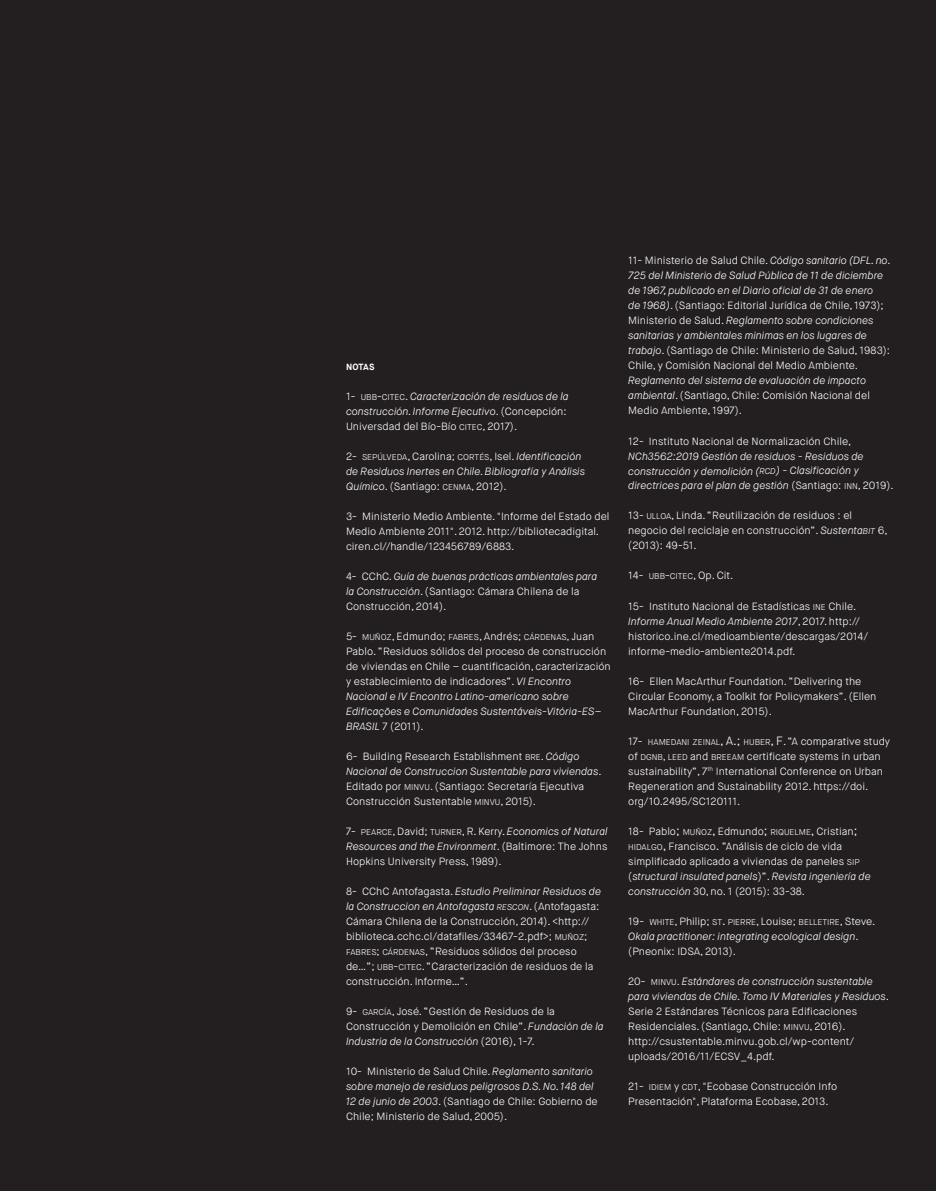
<style>
.page{position:relative;width:936px;height:1191px;background:#fff}
.page>*{position:absolute;margin:0;border:0;box-sizing:border-box;transform-origin:0 0}
.t1{font:300 10.5px/15px "Maison Neue";color:#fff}
.t2{font:italic 300 10.5px/15px "Maison Neue";color:#fff}
.t3{font:700 9px "Maison Neue";letter-spacing:.005em;color:#fff}
.s1{font-style:normal}
.s2{font-style:normal;font-size:8.4px}
.s3{font-style:italic}
.s4{font-size:8.4px}
.s5{font-style:italic;font-size:8.4px}
.s6{font-size:12px}
</style>
<div class="page">
<div style="left:0;top:0;width:935px;height:1191px;background:#231f20"></div>
<p class="t3" style="left:346px;top:361px;width:30px">NOTAS</p>
<p class="t2" style="left:346px;top:389px;width:224px"><span class="s1">1-</span> <span class="s2">UBB</span><span class="s1">-</span><span class="s2">CITEC</span><span class="s1">.</span> Caracterización de residuos de la construcción. Informe Ejecutivo<span class="s1">. (Concepción:<br>Universdad del Bío-Bío</span> <span class="s2">CITEC</span><span class="s1">, 2017).</span></p>
<p class="t2" style="left:346px;top:449px;width:240px"><span class="s1">2-</span> <span class="s2">SEPÚLVEDA</span><span class="s1">, Carolina;</span> <span class="s2">CORTÉS</span><span class="s1">, Isel.</span> Identificación de Residuos Inertes en Chile. Bibliografía y Análisis<br>Químico<span class="s1">. (Santiago:</span> <span class="s2">CENMA</span><span class="s1">, 2012).</span></p>
<p class="t1" style="left:346px;top:509px;width:265px">3- Ministerio Medio Ambiente. "Informe del Estado del<br>Medio Ambiente 2011". 2012. http://bibliotecadigital. ciren.cl//handle/123456789/6883.</p>
<p class="t1" style="left:346px;top:569px;width:253px">4- CChC. <span class="s3">Guía de buenas prácticas ambientales para la Construcción</span>. (Santiago: Cámara Chilena de la<br>Construcción, 2014).</p>
<p class="t1" style="left:346px;top:629px;width:266px">5- <span class="s4">MUÑOZ</span>, Edmundo; <span class="s4">FABRES</span>, Andrés; <span class="s4">CÁRDENAS</span>, Juan Pablo. “Residuos sólidos del proceso de construcción de viviendas en Chile – cuantificación, caracterización y establecimiento de indicadores”. <span class="s3">VI Encontro Nacional e IV Encontro Latino-americano sobre Edificações e Comunidades Sustentáveis-Vitória-ES– BRASIL</span> 7 (2011).</p>
<p class="t1" style="left:346px;top:749px;width:257px">6- Building Research Establishment <span class="s4">BRE</span>. <span class="s3">Código Nacional de Construccion Sustentable para viviendas</span>.<br>Editado por <span class="s4">MINVU</span>. (Santiago: Secretaría Ejecutiva Construcción Sustentable <span class="s4">MINVU</span>, 2015).</p>
<p class="t1" style="left:346px;top:824px;width:263px;text-align:justify">7- <span class="s4">PEARCE</span>, David; <span class="s4">TURNER</span>, R. Kerry. <span class="s3">Economics of Natural Resources and the Environment</span>. (Baltimore: The Johns Hopkins University Press, 1989).</p>
<p class="t1" style="left:346px;top:884px;width:256px">8- CChC Antofagasta. <span class="s3">Estudio Preliminar Residuos de la Construccion en Antofagasta</span> <span class="s5">RESCON</span>. (Antofagasta:<br>Cámara Chilena de la Construcción, 2014). &lt;http:// biblioteca.cchc.cl/datafiles/33467-2.pdf&gt;; <span class="s4">MUÑOZ</span>; <span class="s4">FABRES</span>; <span class="s4">CÁRDENAS</span>, “Residuos sólidos del proceso de…”; <span class="s4">UBB</span>-<span class="s4">CITEC</span>. “Caracterización de residuos de la construcción. Informe…”.</p>
<p class="t1" style="left:346px;top:1004px;width:259px">9- <span class="s4">GARCÍA</span>, José. “Gestión de Residuos de la<br>Construcción y Demolición en Chile”. <span class="s3">Fundación de la<br>Industria de la Construcción</span> (2016), 1-7.</p>
<p class="t1" style="left:346px;top:1064px;width:253px">10- Ministerio de Salud Chile. <span class="s3">Reglamento sanitario sobre manejo de residuos peligrosos D.S. No. 148 del 12 de junio de 2003</span>. (Santiago de Chile: Gobierno de Chile; Ministerio de Salud, 2005).</p>
<p class="t2" style="left:628px;top:253px;width:264px"><span class="s1">11- Ministerio de Salud Chile.</span> Código sanitario (DFL. no.<br>725 del Ministerio de Salud Pública de 11 de diciembre de 1967, publicado en el Diario oficial de 31 de enero<br>de 1968)<span class="s1">. (Santiago: Editorial Jurídica de Chile, 1973); Ministerio de Salud.</span> Reglamento sobre condiciones sanitarias y ambientales minimas en los lugares de trabajo<span class="s1">. (Santiago de Chile: Ministerio de Salud, 1983):<br>Chile, y Comisión Nacional del Medio Ambiente.</span></p>
<p class="t1" style="left:628px;top:373px;width:243px"><span class="s3">Reglamento del sistema de evaluación de impacto ambiental</span>. (Santiago, Chile: Comisión Nacional del<br>Medio Ambiente, 1997).</p>
<p class="t1" style="left:628px;top:433px;width:224px">12- Instituto Nacional de Normalización Chile,</p>
<p class="t2" style="left:628px;top:448px;width:267px">NCh3562:2019 Gestión de residuos - Residuos de construcción y demolición (<span class="s4">RCD</span>) - Clasificación y directrices para el plan de gestión <span class="s1">(Santiago:</span> <span class="s2">INN</span><span class="s1">, 2019).</span></p>
<p class="t1" style="left:628px;top:508px;width:261px">13- <span class="s4">ULLOA</span>, Linda. “Reutilización de residuos : el negocio del reciclaje en construcción”. <span class="s3">Sustenta</span><span class="s5">BIT</span> 6, (2013): 49-51.</p>
<p class="t1" style="left:628px;top:568px;width:107px">14- <span class="s4">UBB</span>-<span class="s4">CITEC</span>, Op. Cit.</p>
<p class="t1" style="left:628px;top:598px;width:241px">15- Instituto Nacional de Estadísticas <span class="s4">INE</span> Chile.<br><span class="s3">Informe Anual Medio Ambiente 2017</span>, 2017. http:// historico.ine.cl/medioambiente/descargas/2014/ informe-medio-ambiente2014.pdf.</p>
<p class="t1" style="left:628px;top:673px;width:250px">16- Ellen MacArthur Foundation. “Delivering the<br>Circular Economy, a Toolkit for Policymakers”. (Ellen<br>MacArthur Foundation, 2015).</p>
<p class="t1" style="left:628px;top:733px;width:263px">17- <span class="s4">HAMEDANI ZEINAL</span><span class="s6">, A.;</span> <span class="s4">HUBER</span><span class="s6">, F</span>. “A comparative study of <span class="s4">DGNB</span>, <span class="s4">LEED</span> and <span class="s4">BREEAM</span> certificate systems in urban sustainability”, 7<sup>th</sup> International Conference on Urban Regeneration and Sustainability 2012. https://doi. org/10.2495/SC120111.</p>
<p class="t1" style="left:628px;top:823px;width:244px">18- Pablo<span class="s6">;</span> <span class="s4">MUÑOZ</span><span class="s6">,</span> Edmundo<span class="s6">;</span> <span class="s4">RIQUELME</span><span class="s6">,</span> Cristian<span class="s6">; </span><span class="s4">HIDALGO</span><span class="s6">,</span> Francisco<span class="s6">.</span> “Análisis de ciclo de vida simplificado aplicado a viviendas de paneles <span class="s4">SIP </span>(<span class="s3">structural insulated panels</span>)”. <span class="s3">Revista ingeniería de construcción</span> 30, no. 1 (2015): 33-38.</p>
<p class="t1" style="left:628px;top:913px;width:249px">19- <span class="s4">WHITE</span>, Philip; <span class="s4">ST</span><span class="s6">.</span> <span class="s4">PIERRE</span>, Louise; <span class="s4">BELLETIRE</span>, Steve.<br><span class="s3">Okala practitioner: integrating ecological design</span>. (Pneonix: IDSA, 2013).</p>
<p class="t1" style="left:628px;top:973px;width:262px">20- <span class="s4">MINVU</span>. <span class="s3">Estándares de construcción sustentable para viviendas de Chile. Tomo IV Materiales y Residuos</span>.<br>Serie 2 Estándares Técnicos para Edificaciones Residenciales. (Santiago, Chile: <span class="s4">MINVU</span>, 2016). http://csustentable.minvu.gob.cl/wp-content/ uploads/2016/11/ECSV_4.pdf.</p>
<p class="t1" style="left:628px;top:1078px;width:210px">21- <span class="s4">IDIEM</span> y <span class="s4">CDT</span>, "Ecobase Construcción Info<br>Presentación", Plataforma Ecobase, 2013.</p>
</div>
